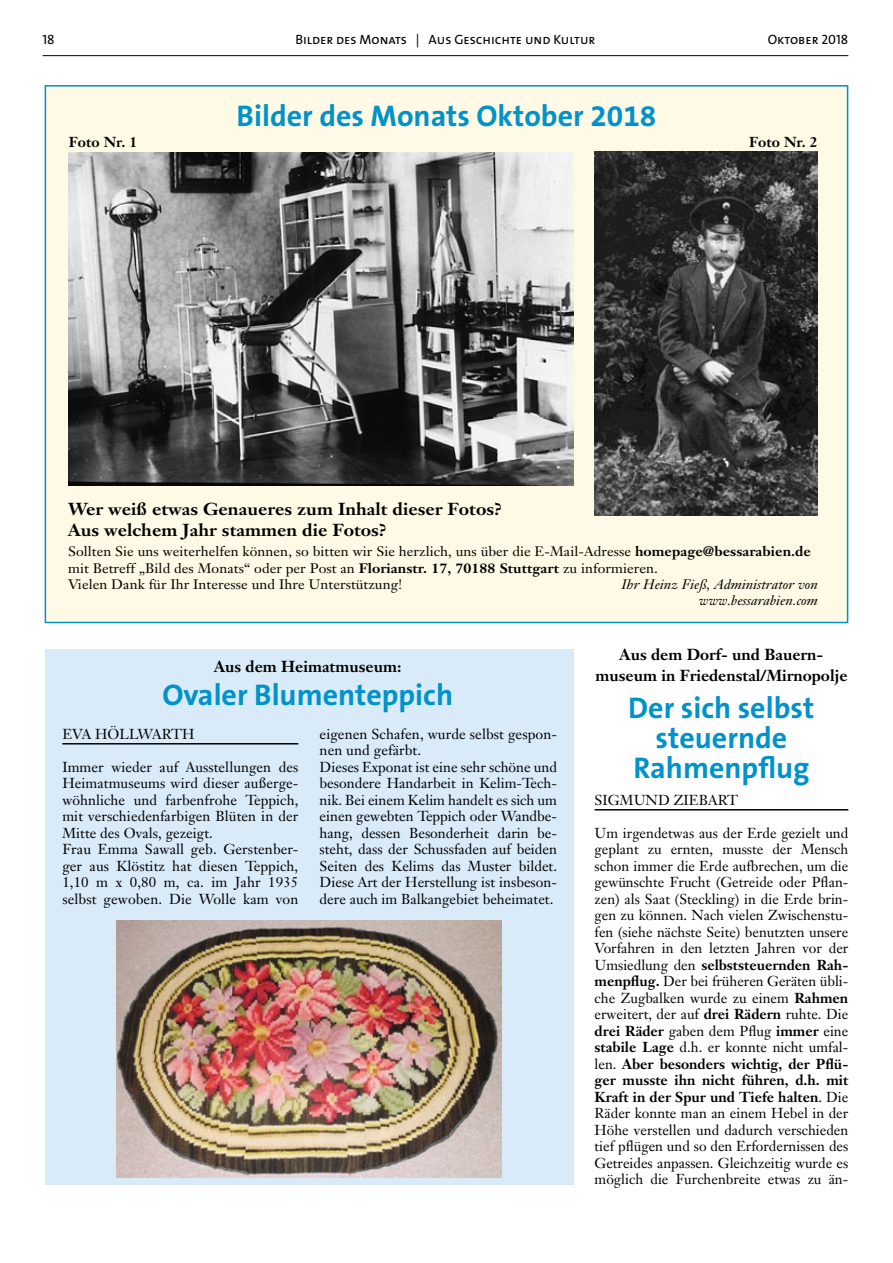
<style>
.page{position:relative;width:893px;height:1263px;background:#fff}
.page>*{position:absolute;margin:0;border:0;box-sizing:border-box;transform-origin:0 0}
.t1{font:700 30px/30px "The Sans B7";color:#0092ca;text-align:center}
.t2{font:700 17.1px/21.5px "Janson Text";color:#000;scale:1.05 1}
.t3{font:700 15.75px/21px "Janson Text";color:#000;text-align:center}
.t4{font:14.25px/16.5px "Janson Text";color:#000}
.t5{font:700 14.25px "Janson Text";letter-spacing:.005em;color:#000}
.t6{font:13.5px/16.4px "Janson Text";letter-spacing:.005em;color:#000;scale:1.05 1}
.t7{font:13.5px "The Sans Caps";color:#000}
.t8{font:italic 13.5px/15.8px "Janson Text";color:#000;text-align:right;scale:1.05 1}
.s1{font-weight:700}
</style>
<div class="page">
<hr style="left:43px;top:55px;width:805px;height:1px;background:#000">
<div style="left:45px;top:86px;width:803px;height:536px;background:#fffae5"></div>
<img style="left:595px;top:152px;width:223px;height:364px">
<img style="left:68px;top:153px;width:505px;height:333px">
<hr style="left:595px;top:809px;width:253px;height:1px;background:#000">
<div style="left:45px;top:649px;width:528px;height:535px;background:#d9eaf9"></div>
<img style="left:117px;top:920px;width:384px;height:257px">
<hr style="left:62px;top:743px;width:236px;height:1px;background:#000">
<p class="t7" style="left:43px;top:28px;width:14px">18</p>
<p class="t7" style="left:295px;top:28px;width:302px">Bilder des Monats | Aus Geschichte und Kultur</p>
<p class="t7" style="left:768px;top:28px;width:82px">Oktober 2018</p>
<h1 class="t1" style="left:237px;top:102px;width:421px">Bilder des Monats Oktober 2018</h1>
<p class="t5" style="left:69px;top:133px;width:70px">Foto Nr. 1</p>
<p class="t5" style="left:749px;top:133px;width:70px">Foto Nr. 2</p>
<p class="t2" style="left:68px;top:498px;width:415px">Wer weiß etwas Genaueres zum Inhalt dieser Fotos?<br>Aus welchem Jahr stammen die Fotos?</p>
<p class="t6" style="left:68px;top:543px;width:709px">Sollten Sie uns weiterhelfen können, so bitten wir Sie herzlich, uns über die E-Mail-Adresse <span class="s1">homepage@bessarabien.de </span>mit Betreff „Bild des Monats“ oder per Post an <span class="s1">Florianstr. 17, 70188 Stuttgart</span> zu informieren.<br>Vielen Dank für Ihr Interesse und Ihre Unterstützung!</p>
<p class="t8" style="left:622px;top:576px;width:188px">Ihr Heinz Fieß, Administrator von www.bessarabien.com</p>
<p class="t3" style="left:214px;top:656px;width:189px">Aus dem Heimatmuseum:</p>
<h1 class="t1" style="left:162px;top:681px;width:292px">Ovaler Blumenteppich</h1>
<p class="t4" style="left:320px;top:725px;width:239px">eigenen Schafen, wurde selbst gespon&shy;nen und gefärbt.<br>Dieses Exponat ist eine sehr schöne und besondere Handarbeit in Kelim-Tech&shy;nik. Bei einem Kelim handelt es sich um einen gewebten Teppich oder Wandbe&shy;hang, dessen Besonderheit darin be&shy;steht, dass der Schussfaden auf beiden Seiten des Kelims das Muster bildet.<br>Diese Art der Herstellung ist insbeson&shy;dere auch im Balkangebiet beheimatet.</p>
<p class="t4" style="left:62px;top:725px;width:57px">Eva Höllwarth</p>
<p class="t4" style="left:62px;top:758px;width:238px">Immer wieder auf Ausstellungen des Heimatmuseums wird dieser außerge&shy;wöhnliche und farbenfrohe Teppich, mit verschiedenfarbigen Blüten in der Mitte des Ovals, gezeigt.<br>Frau Emma Sawall geb. Gerstenber&shy;ger aus Klöstitz hat diesen Teppich, 1,10 m x 0,80 m, ca. im Jahr 1935 selbst gewoben. Die Wolle kam von</p>
<p class="t3" style="left:595px;top:644px;width:254px">Aus dem Dorf- und Bauern&shy;museum in Friedenstal/Mirnopolje</p>
<h1 class="t1" style="left:628px;top:694px;width:187px">Der sich selbst steuernde<br>Rahmenpflug</h1>
<p class="t4" style="left:595px;top:791px;width:21px">Sigmund</p>
<p class="t4" style="left:674px;top:791px;width:20px">Ziebart</p>
<p class="t4" style="left:595px;top:824px;width:255px;text-align:justify">Um irgendetwas aus der Erde gezielt und geplant zu ernten, musste der Mensch schon immer die Erde aufbrechen, um die gewünschte Frucht (Getreide oder Pflan&shy;zen) als Saat (Steckling) in die Erde brin&shy;gen zu können. Nach vielen Zwischenstu&shy;fen (siehe nächste Seite) benutzten unsere Vorfahren in den letzten Jahren vor der Umsiedlung den <span class="s1">selbststeuernden Rah&shy;menpflug.</span> Der bei früheren Geräten übli&shy;che Zugbalken wurde zu einem <span class="s1">Rahmen </span>erweitert, der auf <span class="s1">drei Rädern</span> ruhte. Die <span class="s1">drei Räder</span> gaben dem Pflug <span class="s1">immer</span> eine <span class="s1">stabile Lage</span> d.h. er konnte nicht umfal&shy;len. <span class="s1">Aber besonders wichtig, der Pflü&shy;ger musste ihn nicht führen, d.h. mit Kraft in der Spur und Tiefe halten</span>. Die Räder konnte man an einem Hebel in der Höhe verstellen und dadurch verschieden tief pflügen und so den Erfordernissen des Getreides anpassen. Gleichzeitig wurde es möglich die Furchenbreite etwas zu än-</p>
</div>
